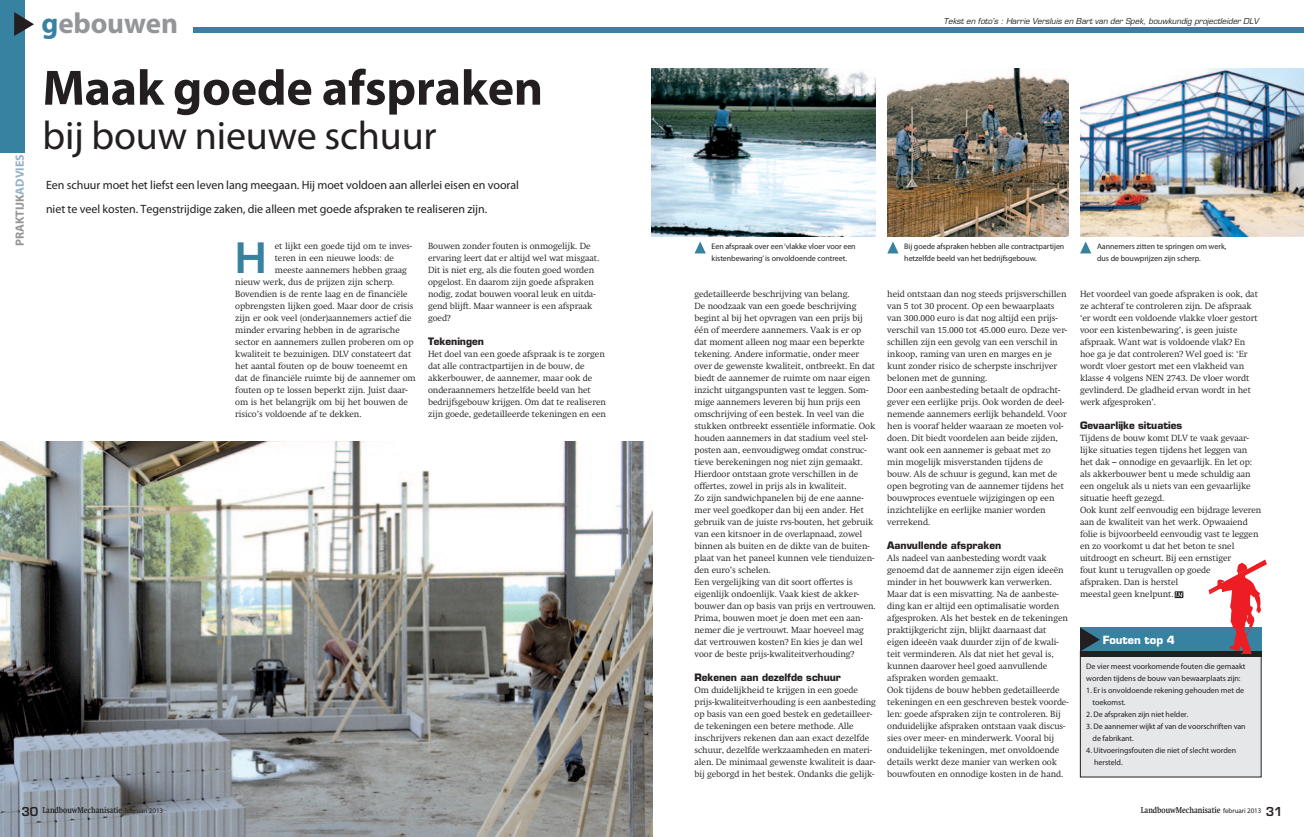
<style>
.page{position:relative;width:1304px;height:837px;background:#fff}
.page>*{position:absolute;margin:0;border:0;box-sizing:border-box;transform-origin:0 0}
.t1{font:700 50px "Myriad Pro";letter-spacing:-.005em;color:#231f20}
.t2{font:600 40.8px "Eurostile LT Std";color:#3782a1}
.t3{font:40px "Myriad Pro";letter-spacing:-.005em;color:#231f20}
.t4{font:700 29px "Myriad Pro";letter-spacing:-.005em;color:#939598}
.t5{font:12px/24px "Myriad Pro";letter-spacing:-.005em;color:#231f20}
.t6{font:700 12px "Myriad Pro";letter-spacing:-.005em;color:#939598}
.t7{font:700 11px "Eurostile LT Std";letter-spacing:-.005em;color:#fff}
.t8{font:700 10px "Eurostile LT Std";letter-spacing:-.005em;color:#231f20}
.t9{font:300 8.8px/12px "Swift";letter-spacing:-.005em;color:#231f20}
.t10{font:700 8.4px "Swift";letter-spacing:-.005em;color:#231f20;scale:.83 1}
.t11{font:8px/12px "Myriad Pro";letter-spacing:-.005em;color:#231f20}
.t12{font:italic 8px "Eurostile LT Std";letter-spacing:-.005em;color:#231f20}
.s1{color:#94b3c7}
.s2{color:#3782a1}
.s3{font-family:"Eurostile LT Std";font-weight:600;font-size:12px}
.s4{font-family:"Myriad Pro";font-weight:400;font-size:7px}
</style>
<div class="page">
<div style="left:0;top:0;width:24px;height:153px;background:#3782a1"></div>
<div style="left:193px;top:27px;width:459px;height:5px;background:#3782a1"></div>
<svg style="left:14px;top:12px;width:20px;height:24px"></svg>
<div style="left:652px;top:27px;width:652px;height:5px;background:#3782a1"></div>
<img style="left:0;top:441px;width:653px;height:395px">
<div style="left:1080px;top:651px;width:181px;height:125px;background:#e6e7e9"></div>
<div style="left:1080px;top:651px;width:181px;height:5px;background:#231f20"></div>
<div style="left:1080px;top:627px;width:181px;height:24px;background:#3782a1"></div>
<svg style="left:1080px;top:627px;width:20px;height:24px"></svg>
<svg style="left:1209px;top:559px;width:58px;height:94px"></svg>
<img style="left:652px;top:69px;width:224px;height:168px">
<img style="left:887px;top:69px;width:182px;height:168px">
<img style="left:1080px;top:69px;width:224px;height:168px">
<svg style="left:694px;top:241px;width:12px;height:12px"></svg>
<svg style="left:887px;top:241px;width:12px;height:12px"></svg>
<svg style="left:1080px;top:241px;width:11px;height:12px"></svg>
<svg style="left:1175px;top:591px;width:8px;height:7px"></svg>
<svg style="left:1175px;top:592px;width:8px;height:5px"></svg>
<h3 class="t6" style="left:12px;top:246px;width:93px;rotate:-90deg">praKtijk<span class="s1">advies</span></h3>
<h3 class="t4" style="left:42px;top:4px;width:138px"><span class="s2">g</span>ebouwen</h3>
<h1 class="t1" style="left:43px;top:55px;width:502px">Maak goede afspraken</h1>
<h3 class="t3" style="left:43px;top:111px;width:396px">bij bouw nieuwe schuur</h3>
<h3 class="t5" style="left:46px;top:172px;width:474px">Een schuur moet het liefst een leven lang meegaan. Hij moet voldoen aan allerlei eisen en vooral niet te veel kosten. Tegenstrijdige zaken, die alleen met goede afspraken te realiseren zijn.</h3>
<h2 class="t2" style="left:235px;top:232px;width:33px">H</h2>
<p class="t9" style="left:275px;top:240px;width:139px">et lijkt een goede tijd om te inves-</p>
<p class="t9" style="left:275px;top:252px;width:121px">teren in een nieuwe loods: de</p>
<p class="t9" style="left:275px;top:264px;width:134px">meeste aannemers hebben graag</p>
<p class="t9" style="left:235px;top:276px;width:161px">nieuw werk, dus de prijzen zijn scherp.</p>
<p class="t9" style="left:235px;top:288px;width:174px">Bovendien is de rente laag en de financiële</p>
<p class="t9" style="left:235px;top:300px;width:180px">opbrengsten lijken goed. Maar door de crisis</p>
<p class="t9" style="left:235px;top:312px;width:178px">zijn er ook veel (onder)aannemers actief die</p>
<p class="t9" style="left:235px;top:324px;width:166px">minder ervaring hebben in de agrarische</p>
<p class="t9" style="left:235px;top:336px;width:180px">sector en aannemers zullen proberen om op</p>
<p class="t9" style="left:235px;top:348px;width:177px">kwaliteit te bezuinigen. DLV constateert dat</p>
<p class="t9" style="left:235px;top:360px;width:174px">het aantal fouten op de bouw toeneemt en</p>
<p class="t9" style="left:235px;top:372px;width:182px">dat de financiële ruimte bij de aannemer om</p>
<p class="t9" style="left:235px;top:384px;width:174px">fouten op te lossen beperkt zijn. Juist daar-</p>
<p class="t9" style="left:235px;top:396px;width:174px">om is het belangrijk om bij het bouwen de</p>
<p class="t9" style="left:235px;top:408px;width:128px">risico’s voldoende af te dekken.</p>
<p class="t9" style="left:428px;top:240px;width:173px">Bouwen zonder fouten is onmogelijk. De ervaring leert dat er altijd wel wat misgaat.<br>Dit is niet erg, als die fouten goed worden opgelost. En daarom zijn goede afspraken nodig, zodat bouwen vooral leuk en uitda&shy;gend blijft. Maar wanneer is een afspraak goed?</p>
<p class="t8" style="left:428px;top:335px;width:57px">Tekeningen</p>
<p class="t9" style="left:428px;top:348px;width:180px">Het doel van een goede afspraak is te zorgen dat alle contractpartijen in de bouw, de akkerbouwer, de aannemer, maar ook de onderaannemers hetzelfde beeld van het bedrijfsgebouw krijgen. Om dat te realiseren zijn goede, gedetailleerde tekeningen en een</p>
<p class="t12" style="left:944px;top:17px;width:316px">Tekst en foto’s : Harrie Versluis en Bart van der Spek, bouwkundig projectleider DLV</p>
<p class="t11" style="left:711px;top:240px;width:146px">Een afspraak over een ‘vlakke vloer voor een kistenbewaring’ is onvoldoende contreet.</p>
<p class="t11" style="left:904px;top:240px;width:162px">Bij goede afspraken hebben alle contractpartijen hetzelfde beeld van het bedrijfsgebouw.</p>
<p class="t11" style="left:1097px;top:240px;width:131px">Aannemers zitten te springen om werk,</p>
<p class="t11" style="left:1097px;top:252px;width:105px">dus de bouwprijzen zijn scherp.</p>
<p class="t9" style="left:694px;top:288px;width:183px">gedetailleerde beschrijving van belang.<br>De noodzaak van een goede beschrijving begint al bij het opvragen van een prijs bij één of meerdere aannemers. Vaak is er op dat moment alleen nog maar een beperkte tekening. Andere informatie, onder meer over de gewenste kwaliteit, ontbreekt. En dat biedt de aannemer de ruimte om naar eigen inzicht uitgangspunten vast te leggen. Som&shy;mige aannemers leveren bij hun prijs een omschrijving of een bestek. In veel van die stukken ontbreekt essentiële informatie. Ook houden aannemers in dat stadium veel stel&shy;posten aan, eenvoudigweg omdat construc&shy;tieve berekeningen nog niet zijn gemaakt.<br>Hierdoor ontstaan grote verschillen in de offertes, zowel in prijs als in kwaliteit.<br>Zo zijn sandwichpanelen bij de ene aanne&shy;mer veel goedkoper dan bij een ander. Het gebruik van de juiste rvs-bouten, het gebruik van een kitsnoer in de overlapnaad, zowel binnen als buiten en de dikte van de buiten&shy;plaat van het paneel kunnen vele tienduizen&shy;den euro’s schelen.<br>Een vergelijking van dit soort offertes is eigenlijk ondoenlijk. Vaak kiest de akker&shy;bouwer dan op basis van prijs en vertrouwen.<br>Prima, bouwen moet je doen met een aan&shy;nemer die je vertrouwt. Maar hoeveel mag dat vertrouwen kosten? En kies je dan wel voor de beste prijs-kwaliteitverhouding?</p>
<p class="t8" style="left:694px;top:671px;width:148px">Rekenen aan dezelfde schuur</p>
<p class="t9" style="left:694px;top:684px;width:183px">Om duidelijkheid te krijgen in een goede prijs-kwaliteitverhouding is een aanbesteding op basis van een goed bestek en gedetailleer&shy;de tekeningen een betere methode. Alle inschrijvers rekenen dan aan exact dezelfde schuur, dezelfde werkzaamheden en materi&shy;alen. De minimaal gewenste kwaliteit is daar&shy;bij geborgd in het bestek. Ondanks die gelijk-</p>
<p class="t9" style="left:887px;top:288px;width:181px">heid ontstaan dan nog steeds prijsverschillen van 5 tot 30 procent. Op een bewaarplaats van 300.000 euro is dat nog altijd een prijs&shy;verschil van 15.000 tot 45.000 euro. Deze ver&shy;schillen zijn een gevolg van een verschil in inkoop, raming van uren en marges en je kunt zonder risico de scherpste inschrijver belonen met de gunning.<br>Door een aanbesteding betaalt de opdracht&shy;gever een eerlijke prijs. Ook worden de deel&shy;nemende aannemers eerlijk behandeld. Voor hen is vooraf helder waaraan ze moeten vol&shy;doen. Dit biedt voordelen aan beide zijden, want ook een aannemer is gebaat met zo min mogelijk misverstanden tijdens de bouw. Als de schuur is gegund, kan met de open begroting van de aannemer tijdens het bouwproces eventuele wijzigingen op een inzichtelijke en eerlijke manier worden verrekend.</p>
<p class="t8" style="left:887px;top:539px;width:115px">Aanvullende afspraken</p>
<p class="t9" style="left:887px;top:552px;width:183px">Als nadeel van aanbesteding wordt vaak genoemd dat de aannemer zijn eigen ideeën minder in het bouwwerk kan verwerken.<br>Maar dat is een misvatting. Na de aanbeste&shy;ding kan er altijd een optimalisatie worden afgesproken. Als het bestek en de tekeningen praktijkgericht zijn, blijkt daarnaast dat eigen ideeën vaak duurder zijn of de kwali&shy;teit verminderen. Als dat niet het geval is, kunnen daarover heel goed aanvullende afspraken worden gemaakt.<br>Ook tijdens de bouw hebben gedetailleerde tekeningen en een geschreven bestek voorde&shy;len: goede afspraken zijn te controleren. Bij onduidelijke afspraken ontstaan vaak discus&shy;sies over meer- en minderwerk. Vooral bij onduidelijke tekeningen, met onvoldoende details werkt deze manier van werken ook bouwfouten en onnodige kosten in de hand.</p>
<p class="t9" style="left:1080px;top:288px;width:179px">Het voordeel van goede afspraken is ook, dat ze achteraf te controleren zijn. De afspraak ‘er wordt een voldoende vlakke vloer gestort voor een kistenbewaring’, is geen juiste afspraak. Want wat is voldoende vlak? En hoe ga je dat controleren? Wel goed is: ‘Er wordt vloer gestort met een vlakheid van klasse 4 volgens NEN 2743. De vloer wordt gevlinderd. De gladheid ervan wordt in het werk afgesproken’.</p>
<p class="t8" style="left:1080px;top:419px;width:104px">Gevaarlijke situaties</p>
<p class="t9" style="left:1080px;top:432px;width:183px">Tijdens de bouw komt DLV te vaak gevaar&shy;lijke situaties tegen tijdens het leggen van het dak – onnodige en gevaarlijk. En let op: als akkerbouwer bent u mede schuldig aan een ongeluk als u niets van een gevaarlijke situatie heeft gezegd.<br>Ook kunt zelf eenvoudig een bijdrage leveren aan de kwaliteit van het werk. Opwaaiend folie is bijvoorbeeld eenvoudig vast te leggen en zo voorkomt u dat het beton te snel uitdroogt en scheurt. Bij een ernstiger<br>fout kunt u terugvallen op goede<br>afspraken. Dan is herstel<br>meestal geen knelpunt.</p>
<p class="t7" style="left:1103px;top:632px;width:74px">Fouten top 4</p>
<p class="t11" style="left:1086px;top:660px;width:161px">De vier meest voorkomende fouten die gemaakt worden tijdens de bouw van bewaarplaats zijn:</p>
<p class="t11" style="left:1093px;top:684px;width:153px;text-indent:-6px">1. Er is onvoldoende rekening gehouden met de toekomst.</p>
<p class="t11" style="left:1086px;top:708px;width:104px">2. De afspraken zijn niet helder.</p>
<p class="t11" style="left:1093px;top:720px;width:155px;text-indent:-6px">3. De aannemer wijkt af van de voorschriften van de fabrikant.</p>
<p class="t11" style="left:1094px;top:744px;width:144px;text-indent:-8px">4. Uitvoeringsfouten die niet of slecht worden hersteld.</p>
<p class="t10" style="left:21px;top:805px;width:172px"><span class="s3">30</span> LandbouwMechanisatie <span class="s4">februari 2013</span></p>
<p class="t10" style="left:1141px;top:805px;width:172px">LandbouwMechanisatie <span class="s4">februari 2013</span> <span class="s3">31</span></p>
</div>
